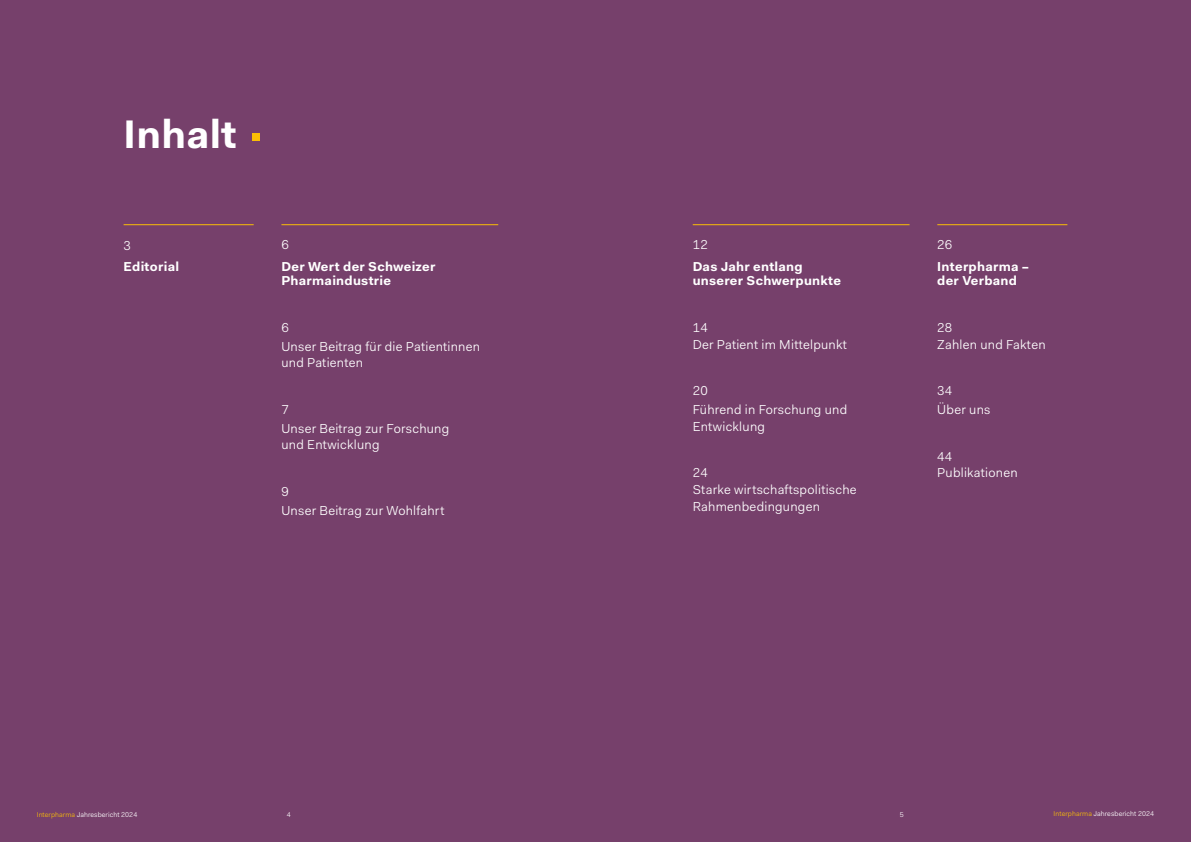
<style>
.page{position:relative;width:1191px;height:842px;background:#fff}
.page>*{position:absolute;margin:0;border:0;box-sizing:border-box;transform-origin:0 0}
.t1{font:700 40px "Fakt Pro";letter-spacing:.01em;color:#fff}
.t2{font:13px/18.7px "Fakt Pro Blond";letter-spacing:.02em;color:#fff}
.t3{font:700 13px/14.7px "Fakt Pro";letter-spacing:.02em;color:#fff}
.t4{font:7px "Fakt Pro Blond";letter-spacing:.01em;color:#fff}
.s1{color:#fabe06}
</style>
<div class="page">
<div style="left:0;top:0;width:595px;height:842px;background:#76406b"></div>
<div style="left:252px;top:134px;width:8px;height:7px;background:#fabe06"></div>
<hr style="left:124px;top:224px;width:130px;height:1px;background:#fabe06">
<hr style="left:281px;top:224px;width:217px;height:1px;background:#fabe06">
<div style="left:595px;top:0;width:596px;height:842px;background:#76406b"></div>
<hr style="left:937px;top:224px;width:130px;height:1px;background:#fabe06">
<hr style="left:692px;top:224px;width:217px;height:1px;background:#fabe06">
<h1 class="t1" style="left:124px;top:108px;width:115px">Inhalt</h1>
<p class="t2" style="left:124px;top:236px;width:9px">3</p>
<p class="t3" style="left:124px;top:259px;width:57px">Editorial</p>
<p class="t2" style="left:281px;top:235px;width:9px">6</p>
<p class="t3" style="left:281px;top:259px;width:155px">Der Wert der Schweizer<br>Pharmaindustrie</p>
<p class="t2" style="left:281px;top:318px;width:200px">6<br>Unser Beitrag für die Patientinnen</p>
<p class="t2" style="left:281px;top:353px;width:83px">und Patienten</p>
<p class="t2" style="left:281px;top:400px;width:169px">7<br>Unser Beitrag zur Forschung</p>
<p class="t2" style="left:281px;top:435px;width:100px">und Entwicklung</p>
<p class="t2" style="left:281px;top:482px;width:164px">9<br>Unser Beitrag zur Wohlfahrt</p>
<p class="t2" style="left:692px;top:235px;width:17px">12</p>
<p class="t3" style="left:692px;top:259px;width:150px">Das Jahr entlang unserer Schwerpunkte</p>
<p class="t2" style="left:692px;top:319px;width:156px;line-height:16.7px">14<br>Der Patient im Mittelpunkt</p>
<p class="t2" style="left:692px;top:381px;width:156px">20<br>Führend in Forschung und</p>
<p class="t2" style="left:692px;top:417px;width:74px">Entwicklung</p>
<p class="t2" style="left:692px;top:464px;width:165px;line-height:16.7px">24<br>Starke wirtschaftspolitische<br>Rahmenbedingungen</p>
<p class="t2" style="left:937px;top:235px;width:17px">26</p>
<p class="t3" style="left:937px;top:259px;width:93px">Interpharma – der Verband</p>
<p class="t2" style="left:937px;top:319px;width:110px;line-height:16.7px">28<br>Zahlen und Fakten</p>
<p class="t2" style="left:937px;top:381px;width:55px">34<br>Über uns</p>
<p class="t2" style="left:937px;top:448px;width:82px;line-height:16.7px">44<br>Publikationen</p>
<p class="t4" style="left:37px;top:809px;width:102px"><span class="s1">Interpharma</span> Jahresbericht 2024</p>
<p class="t4" style="left:287px;top:809px;width:5px">4</p>
<p class="t4" style="left:899px;top:809px;width:5px">5</p>
<p class="t4" style="left:1053px;top:809px;width:102px"><span class="s1">Interpharma</span> Jahresbericht 2024</p>
</div>
